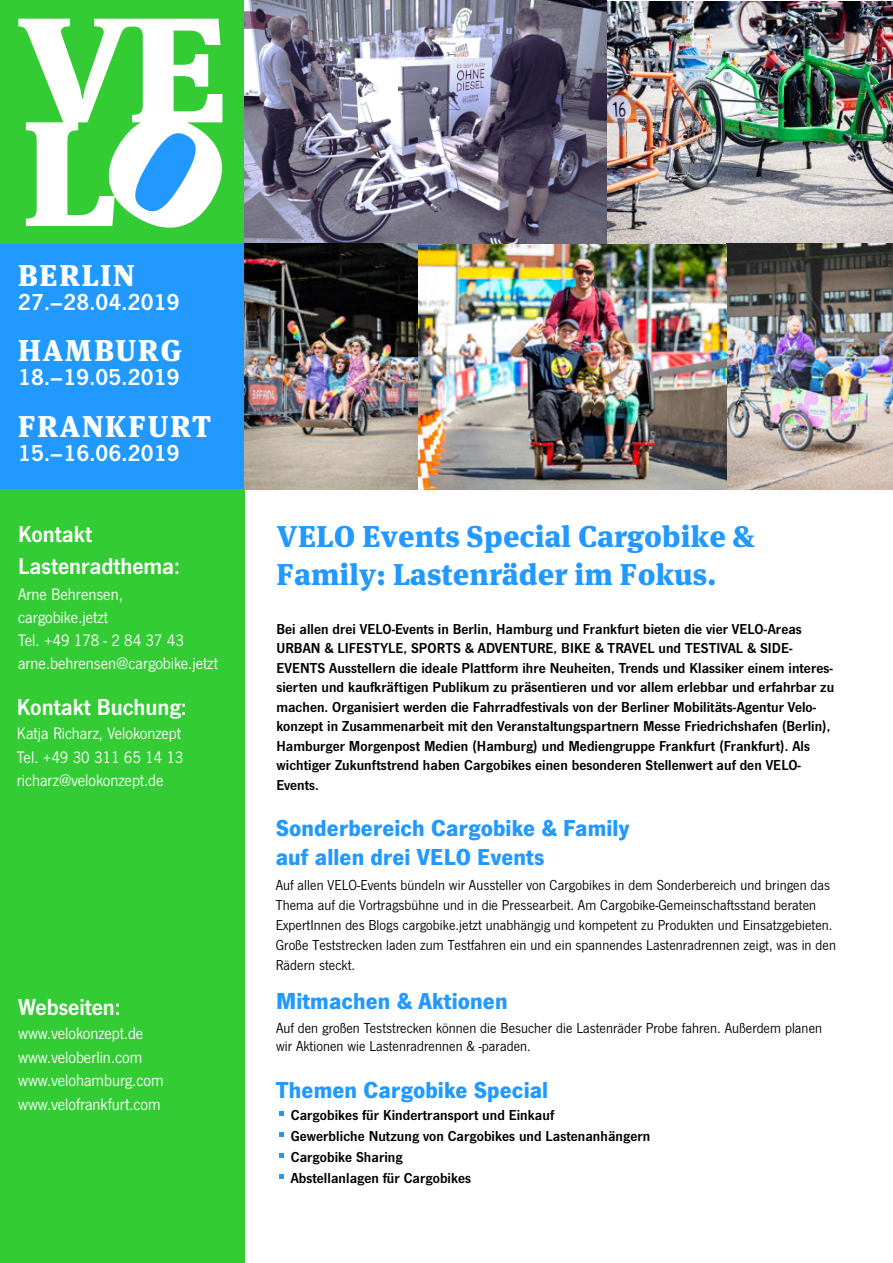
<style>
.page{position:relative;width:893px;height:1263px;background:#fff}
.page>*{position:absolute;margin:0;border:0;box-sizing:border-box;transform-origin:0 0}
.t1{font:900 30px/38px "Meta Serif Pro";letter-spacing:.005em;color:#29f}
.t2{font:900 30px "Meta Serif Pro";letter-spacing:.06em;color:#fff}
.t3{font:700 24px/28.8px "News Got";letter-spacing:.005em;color:#29f}
.t4{font:24px/31.8px "News Got Dem";color:#fff}
.t5{font:17.25px/23.7px "News Got";color:#fff}
.t6{font:15px/19.5px "News Got Dem";letter-spacing:.005em;color:#000}
.t7{font:15px/20.2px "News Got";letter-spacing:.005em;color:#000}
</style>
<div class="page">
<div style="left:0;top:489px;width:244px;height:774px;background:#33cc34"></div>
<div style="left:0;top:0;width:244px;height:244px;background:#33cc34"></div>
<svg style="left:18px;top:19px;width:205px;height:209px"></svg>
<svg style="left:130px;top:129px;width:70px;height:86px;background:#96cefe"></svg>
<div style="left:0;top:244px;width:244px;height:245px;background:#29f"></div>
<svg style="left:279px;top:1111px;width:4px;height:5px"></svg>
<svg style="left:279px;top:1132px;width:4px;height:5px"></svg>
<svg style="left:279px;top:1153px;width:4px;height:5px"></svg>
<svg style="left:279px;top:1174px;width:4px;height:5px"></svg>
<img style="left:606px;top:1px;width:287px;height:243px">
<img style="left:245px;top:0;width:361px;height:244px">
<img style="left:245px;top:244px;width:648px;height:245px">
<h1 class="t2" style="left:18px;top:250px;width:118px">BERLIN</h1>
<h2 class="t4" style="left:18px;top:286px;width:163px">27.–28.04.2019</h2>
<h1 class="t2" style="left:18px;top:326px;width:165px">HAMBURG</h1>
<h2 class="t4" style="left:18px;top:362px;width:163px">18.–19.05.2019</h2>
<h1 class="t2" style="left:18px;top:402px;width:194px">FRANKFURT</h1>
<h2 class="t4" style="left:18px;top:437px;width:163px">15.–16.06.2019</h2>
<h2 class="t4" style="left:18px;top:518px;width:164px">Kontakt<br>Lastenradthema:</h2>
<p class="t5" style="left:18px;top:583px;width:201px;line-height:23px">Arne Behrensen,<br>cargobike.jetzt<br>Tel. +49 178 - 2 84 37 43 arne.behrensen@cargobike.jetzt</p>
<h2 class="t4" style="left:17px;top:691px;width:171px">Kontakt Buchung:</h2>
<p class="t5" style="left:17px;top:721px;width:168px">Katja Richarz, Velokonzept<br>Tel. +49 30 311 65 14 13 richarz@velokonzept.de</p>
<h2 class="t4" style="left:18px;top:991px;width:104px">Webseiten:</h2>
<p class="t5" style="left:18px;top:1021px;width:147px">www.velokonzept.de www.veloberlin.com www.velohamburg.com www.velofrankfurt.com</p>
<h1 class="t1" style="left:277px;top:515px;width:480px">VELO Events Special Cargobike &amp;<br>Family: Lastenräder im Fokus.</h1>
<p class="t6" style="left:276px;top:619px;width:559px">Bei allen drei VELO-Events in Berlin, Hamburg und Frankfurt bieten die vier VELO-Areas URBAN &amp; LIFESTYLE, SPORTS &amp; ADVENTURE, BIKE &amp; TRAVEL und TESTIVAL &amp; SIDE-EVENTS Ausstellern die ideale Plattform ihre Neuheiten, Trends und Klassiker einem interes&shy;sierten und kaufkräftigen Publikum zu präsentieren und vor allem erlebbar und erfahrbar zu machen. Organisiert werden die Fahrradfestivals von der Berliner Mobilitäts-Agentur Velo&shy;konzept in Zusammenarbeit mit den Veranstaltungspartnern Messe Friedrichshafen (Berlin), Hamburger Morgenpost Medien (Hamburg) und Mediengruppe Frankfurt (Frankfurt). Als wichtiger Zukunftstrend haben Cargobikes einen besonderen Stellenwert auf den VELO-Events.</p>
<h2 class="t3" style="left:276px;top:814px;width:355px">Sonderbereich Cargobike &amp; Family auf allen drei VELO Events</h2>
<p class="t7" style="left:276px;top:875px;width:562px">Auf allen VELO-Events bündeln wir Aussteller von Cargobikes in dem Sonderbereich und bringen das Thema auf die Vortragsbühne und in die Pressearbeit. Am Cargobike-Gemeinschaftsstand beraten ExpertInnen des Blogs cargobike.jetzt unabhängig und kompetent zu Produkten und Einsatzgebieten.<br>Große Teststrecken laden zum Testfahren ein und ein spannendes Lastenradrennen zeigt, was in den Rädern steckt.</p>
<h2 class="t3" style="left:276px;top:987px;width:233px">Mitmachen &amp; Aktionen</h2>
<p class="t7" style="left:276px;top:1018px;width:548px;line-height:18.9px">Auf den großen Teststrecken können die Besucher die Lastenräder Probe fahren. Außerdem planen wir Aktionen wie Lastenradrennen &amp; -paraden.</p>
<h2 class="t3" style="left:276px;top:1075px;width:274px">Themen Cargobike Special</h2>
<p class="t6" style="left:291px;top:1105px;width:361px;line-height:21px">Cargobikes für Kindertransport und Einkauf<br>Gewerbliche Nutzung von Cargobikes und Lastenanhängern Cargobike Sharing<br>Abstellanlagen für Cargobikes</p>
</div>
